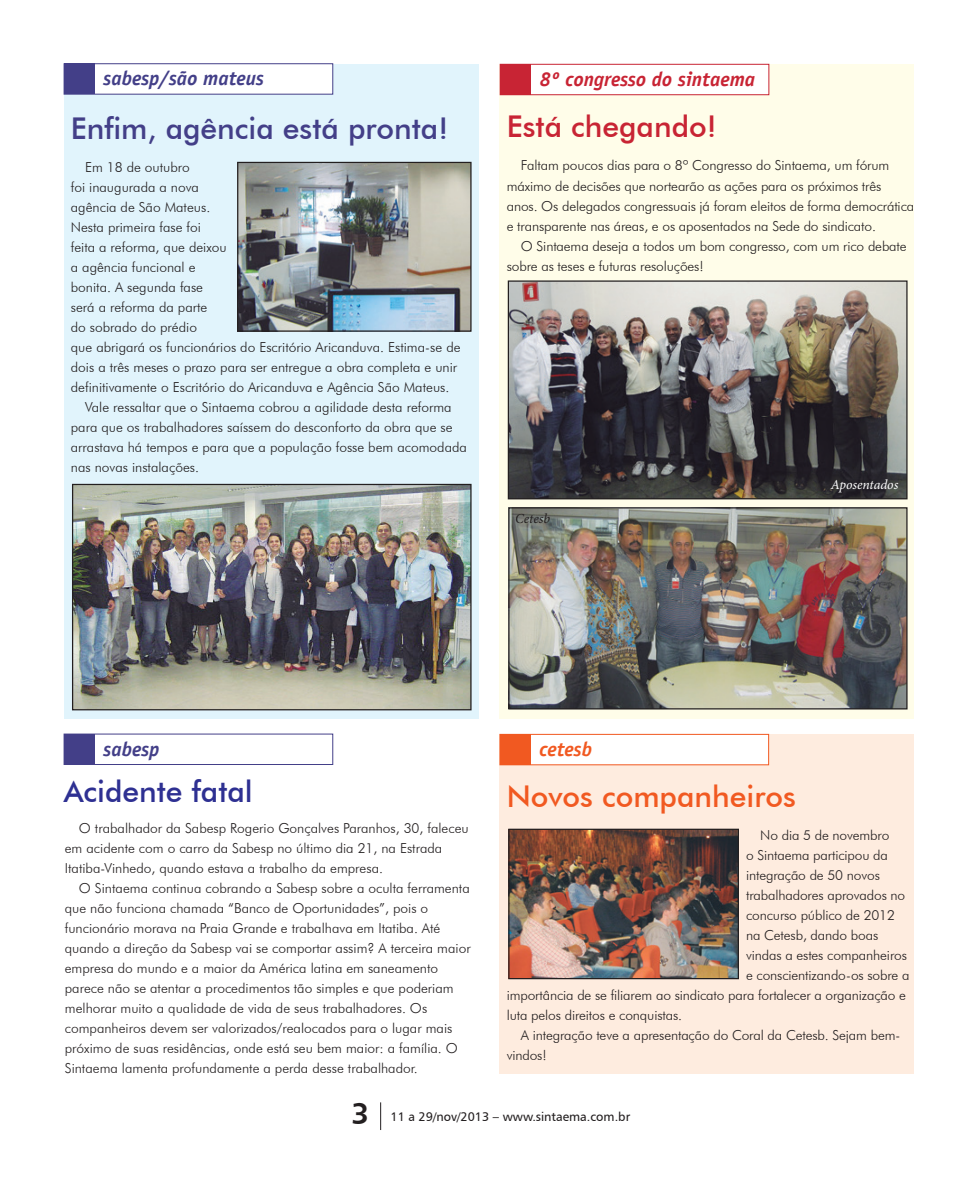
<style>
.page{position:relative;width:978px;height:1191px;background:#fff}
.page>*{position:absolute;margin:0;border:0;box-sizing:border-box;transform-origin:0 0}
.t1{font:500 30px "Futura BT";color:#433f88}
.t1-2{font:500 30px "Futura BT";color:#f15921}
.Título_OK{font:500 30px "Futura BT";color:#c82434}
.t1-3{font:500 30px "Futura BT";color:#2e3092}
.None-2{font:30px "Humanist 777 BT Bold B";color:#231f20}
.t2{font:italic 700 20px "Officina Sans";color:#433f88}
.t3{font:italic 700 20px "Officina Sans";color:#c82434}
.t4{font:italic 700 20px "Officina Sans";color:#f15921}
.Texto_OK{font:300 13.75px/20px "Futura BT";color:#231f20}
.Legenda{font:italic 13.75px "Minion Pro";letter-spacing:-.005em;color:#fff}
.Legenda-2{font:italic 13.75px "Minion Pro";letter-spacing:-.005em;color:#231f20}
.t5{font:12.5px "Humanist 777 BT Roman B";color:#231f20}
</style>
<div class="page">
<svg style="left:380px;top:1102px;width:1px;height:28px"></svg>
<div style="left:64px;top:64px;width:414px;height:654px;background:#e1f4fc"></div>
<div style="left:64px;top:63px;width:269px;height:31px;background:#fff;border:1px solid #433f88"></div>
<div style="left:64px;top:733px;width:269px;height:32px;background:#fff;border:1px solid #433f88"></div>
<div style="left:64px;top:64px;width:30px;height:30px;background:#433f88"></div>
<div style="left:64px;top:734px;width:30px;height:30px;background:#433f88"></div>
<div style="left:500px;top:64px;width:414px;height:654px;background:#fffde9"></div>
<div style="left:500px;top:64px;width:269px;height:31px;background:#fff;border:1px solid #c82434"></div>
<div style="left:500px;top:64px;width:31px;height:31px;background:#c82434"></div>
<div style="left:500px;top:734px;width:414px;height:340px;background:#feecdf"></div>
<div style="left:500px;top:734px;width:269px;height:31px;background:#fff;border:1px solid #f15921"></div>
<div style="left:500px;top:734px;width:30px;height:31px;background:#f15921"></div>
<img style="left:510px;top:282px;width:396px;height:215px">
<div style="left:508px;top:280px;width:400px;height:219px;border:1px solid #231f20"></div>
<img style="left:510px;top:509px;width:396px;height:198px">
<div style="left:508px;top:507px;width:400px;height:202px;border:1px solid #231f20"></div>
<img style="left:239px;top:164px;width:231px;height:166px">
<div style="left:237px;top:162px;width:235px;height:170px;border:1px solid #231f20"></div>
<img style="left:74px;top:486px;width:396px;height:222px">
<div style="left:72px;top:484px;width:400px;height:226px;border:1px solid #231f20"></div>
<img style="left:510px;top:830px;width:227px;height:147px">
<div style="left:508px;top:828px;width:231px;height:151px;border:1px solid #231f20"></div>
<p class="t2" style="left:104px;top:67px;width:162px">sabesp/são mateus</p>
<p class="t1" style="left:71px;top:110px;width:379px">Enfim, agência está pronta!</p>
<p class="Texto_OK" style="left:71px;top:157px;width:391px;text-indent:14px">Em 18 de outubro<br>foi inaugurada a nova<br>agência de São Mateus.<br>Nesta primeira fase foi<br>feita a reforma, que deixou<br>a agência funcional e<br>bonita. A segunda fase<br>será a reforma da parte<br>do sobrado do prédio<br>que abrigará os funcionários do Escritório Aricanduva. Estima-se de dois a três meses o prazo para ser entregue a obra completa e unir definitivamente o Escritório do Aricanduva e Agência São Mateus.</p>
<p class="Texto_OK" style="left:71px;top:397px;width:398px;text-indent:14px">Vale ressaltar que o Sintaema cobrou a agilidade desta reforma para que os trabalhadores saíssem do desconforto da obra que se arrastava há tempos e para que a população fosse bem acomodada nas novas instalações.</p>
<p class="t3" style="left:540px;top:67px;width:217px">8º congresso do sintaema</p>
<p class="Título_OK" style="left:507px;top:108px;width:211px">Está chegando!</p>
<p class="Texto_OK" style="left:507px;top:155px;width:409px;text-indent:14px">Faltam poucos dias para o 8º Congresso do Sintaema, um fórum máximo de decisões que nortearão as ações para os próximos três anos. Os delegados congressuais já foram eleitos de forma democrática e transparente nas áreas, e os aposentados na Sede do sindicato.</p>
<p class="Texto_OK" style="left:507px;top:235px;width:401px;text-indent:14px">O Sintaema deseja a todos um bom congresso, com um rico debate sobre as teses e futuras resoluções!</p>
<p class="Legenda-2" style="left:515px;top:509px;width:36px">Cetesb</p>
<p class="Legenda" style="left:831px;top:475px;width:69px">Aposentados</p>
<p class="t2" style="left:104px;top:737px;width:57px">sabesp</p>
<p class="t1-3" style="left:64px;top:773px;width:191px">Acidente fatal</p>
<p class="Texto_OK" style="left:65px;top:818px;width:406px;text-indent:14px">O trabalhador da Sabesp Rogerio Gonçalves Paranhos, 30, faleceu em acidente com o carro da Sabesp no último dia 21, na Estrada<br>Itatiba-Vinhedo, quando estava a trabalho da empresa.</p>
<p class="Texto_OK" style="left:65px;top:878px;width:407px;text-indent:14px">O Sintaema continua cobrando a Sabesp sobre a oculta ferramenta que não funciona chamada “Banco de Oportunidades”, pois o funcionário morava na Praia Grande e trabalhava em Itatiba. Até quando a direção da Sabesp vai se comportar assim? A terceira maior empresa do mundo e a maior da América latina em saneamento parece não se atentar a procedimentos tão simples e que poderiam melhorar muito a qualidade de vida de seus trabalhadores. Os companheiros devem ser valorizados/realocados para o lugar mais próximo de suas residências, onde está seu bem maior: a família. O Sintaema lamenta profundamente a perda desse trabalhador.</p>
<p class="t4" style="left:539px;top:737px;width:54px">cetesb</p>
<p class="t1-2" style="left:507px;top:778px;width:291px">Novos companheiros</p>
<p class="Texto_OK" style="left:760px;top:825px;width:131px">No dia 5 de novembro</p>
<p class="Texto_OK" style="left:746px;top:845px;width:143px">o Sintaema participou da</p>
<p class="Texto_OK" style="left:746px;top:865px;width:135px">integração de 50 novos</p>
<p class="Texto_OK" style="left:746px;top:885px;width:161px">trabalhadores aprovados no</p>
<p class="Texto_OK" style="left:746px;top:905px;width:150px">concurso público de 2012</p>
<p class="Texto_OK" style="left:746px;top:925px;width:134px">na Cetesb, dando boas</p>
<p class="Texto_OK" style="left:746px;top:945px;width:162px">vindas a estes companheiros</p>
<p class="Texto_OK" style="left:746px;top:965px;width:165px">e conscientizando-os sobre a</p>
<p class="Texto_OK" style="left:507px;top:985px;width:401px">importância de se filiarem ao sindicato para fortalecer a organização e</p>
<p class="Texto_OK" style="left:507px;top:1005px;width:177px">luta pelos direitos e conquistas.</p>
<p class="Texto_OK" style="left:507px;top:1025px;width:395px;text-indent:14px">A integração teve a apresentação do Coral da Cetesb. Sejam bem&shy;vindos!</p>
<p class="None-2" style="left:351px;top:1094px;width:19px">3</p>
<p class="t5" style="left:391px;top:1108px;width:241px">11 a 29/nov/2013 – www.sintaema.com.br</p>
</div>
